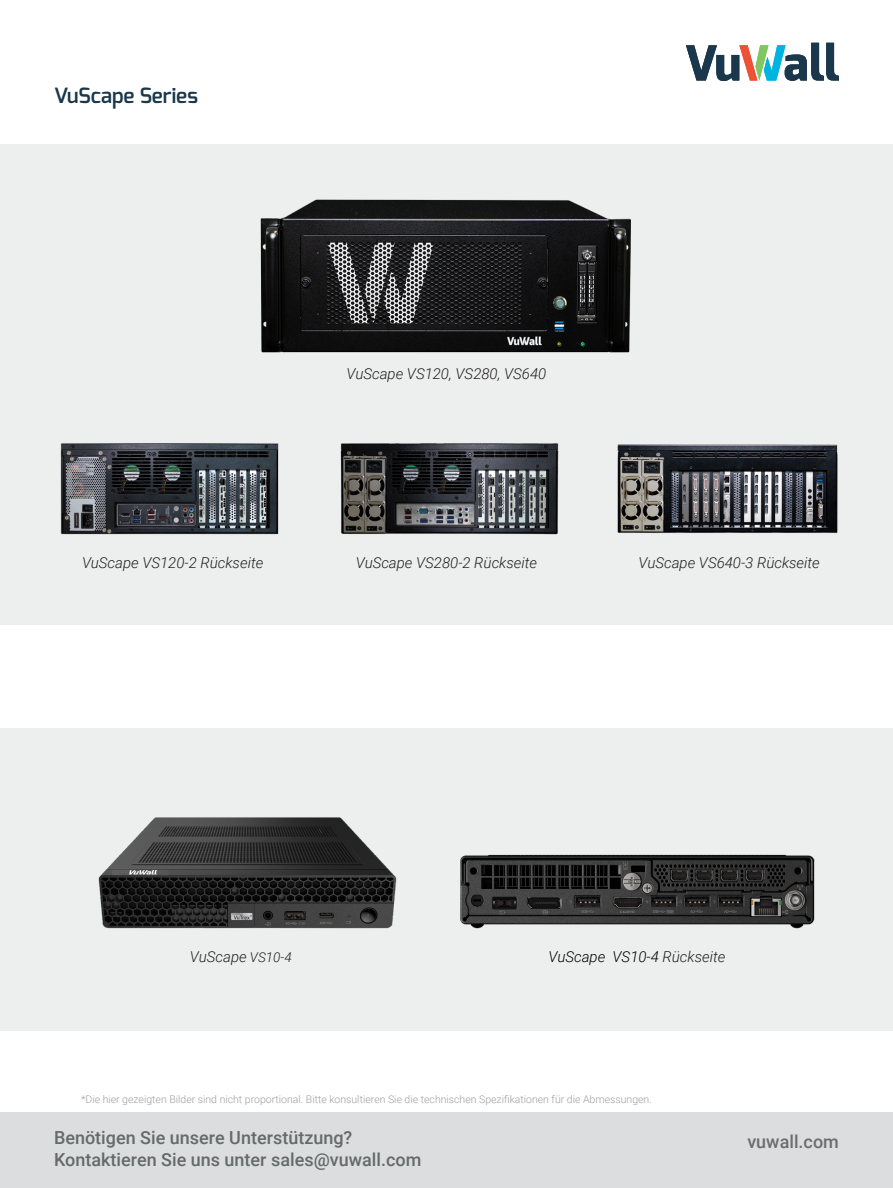
<style>
.page{position:relative;width:893px;height:1188px;background:#fff}
.page>*{position:absolute;margin:0;border:0;box-sizing:border-box;transform-origin:0 0}
.tekst_10_pt{font:600 21px "Exo";color:#1a374b}
.t1{font:500 18px/21.6px "Roboto";color:#656a6a}
.t2{font:500 18px "Roboto";color:#6c6d70}
.t3{font:italic 300 15px "Roboto";color:#231f20}
.t4{font:italic 300 15px "Roboto";color:#000}
.t5{font:300 10.5px "Roboto";color:#9e9e9e}
.s1{font-size:13.5px}
.s2{color:#231f20}
</style>
<div class="page">
<svg style="left:686px;top:43px;width:153px;height:38px"></svg>
<div style="left:0;top:1112px;width:893px;height:76px;background:#dcdddf"></div>
<div style="left:0;top:728px;width:893px;height:303px;background:#edeeee"></div>
<div style="left:0;top:144px;width:893px;height:480px;background:#edeeee"></div>
<img style="left:460px;top:854px;width:354px;height:75px">
<img style="left:98px;top:817px;width:299px;height:112px">
<img style="left:260px;top:199px;width:371px;height:154px">
<img style="left:60px;top:443px;width:219px;height:92px">
<img style="left:340px;top:443px;width:219px;height:92px">
<img style="left:617px;top:444px;width:221px;height:90px">
<p class="tekst_10_pt" style="left:54px;top:82px;width:145px">VuScape Series</p>
<p class="t3" style="left:347px;top:363px;width:201px">VuScape VS120, VS280, VS640</p>
<p class="t3" style="left:82px;top:552px;width:183px">VuScape VS120-2 Rückseite</p>
<p class="t3" style="left:356px;top:552px;width:183px">VuScape VS280-2 Rückseite</p>
<p class="t3" style="left:639px;top:552px;width:183px">VuScape VS640-3 Rückseite</p>
<p class="t3" style="left:190px;top:946px;width:103px">VuScape <span class="s1">VS10-4</span></p>
<p class="t4" style="left:549px;top:946px;width:178px">VuScape VS10-4 <span class="s2">Rückseite</span></p>
<p class="t5" style="left:81px;top:1092px;width:572px">*Die hier gezeigten Bilder sind nicht proportional. Bitte konsultieren Sie die technischen Spezifikationen für die Abmessungen.</p>
<p class="t1" style="left:54px;top:1126px;width:369px">Benötigen Sie unsere Unterstützung?<br>Kontaktieren Sie uns unter sales@vuwall.com</p>
<p class="t2" style="left:747px;top:1129px;width:93px">vuwall.com</p>
</div>
